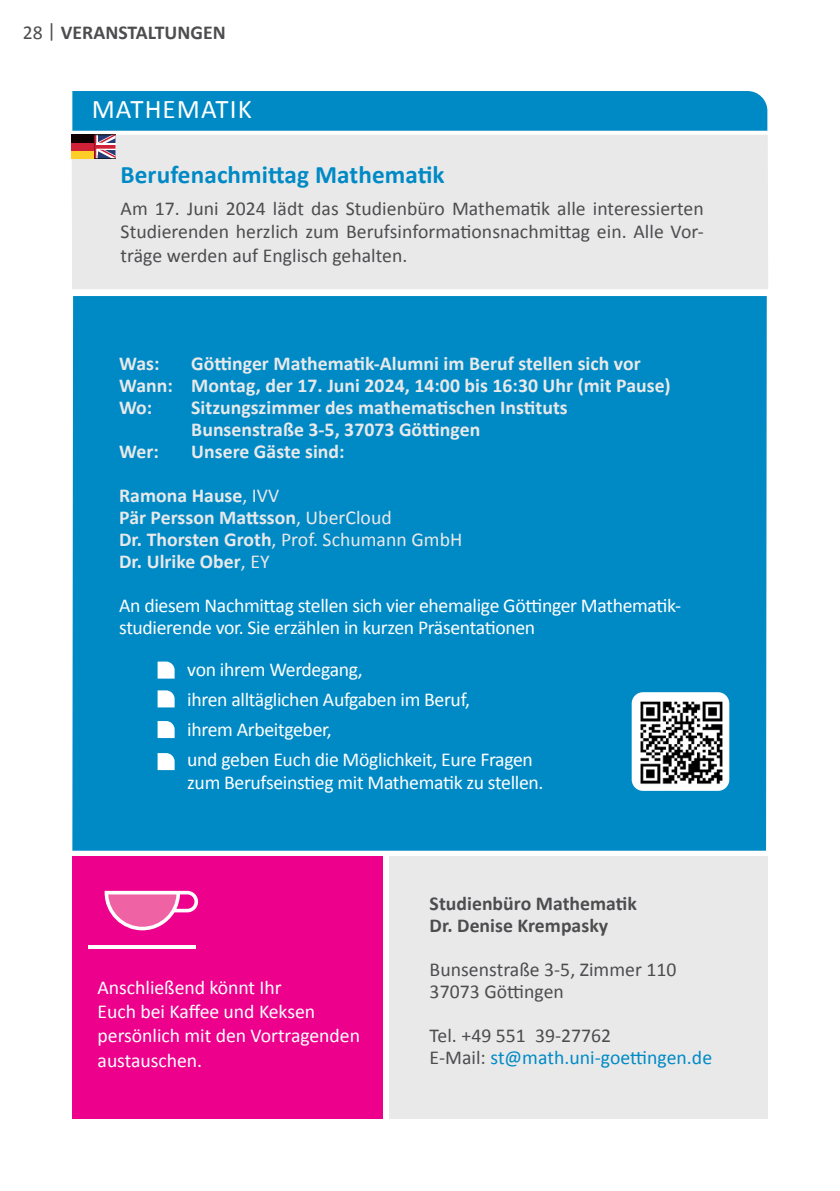
<style>
.page{position:relative;width:840px;height:1191px;background:#fff}
.page>*{position:absolute;margin:0;border:0;box-sizing:border-box;transform-origin:0 0}
.t1{font:27px "Calibri";letter-spacing:.04em;color:#fff}
.t2{font:700 25.2px "Calibri";letter-spacing:.005em;color:#008ac5}
.t3{font:19.8px/24px "Calibri";letter-spacing:-.015em;color:#fff}
.t4{font:700 19.8px/22px "Calibri";color:#e9e9ea}
.t5{font:19.8px/23.6px "Calibri";color:#4d4d4f}
.t6{font:700 19.8px/22px "Calibri";color:#4d4d4f}
.s1{font-weight:400}
.s2{color:#008ac5}
</style>
<div class="page">
<div style="left:389px;top:856px;width:378px;height:262px;background:#e9e9ea"></div>
<div style="left:72px;top:135px;width:695px;height:154px;background:#e9e9ea"></div>
<div style="left:72px;top:296px;width:694px;height:554px;background:#008ac5"></div>
<svg style="left:157px;top:661px;width:17px;height:17px"></svg>
<svg style="left:157px;top:721px;width:17px;height:17px"></svg>
<svg style="left:157px;top:690px;width:17px;height:17px"></svg>
<svg style="left:157px;top:753px;width:17px;height:17px"></svg>
<img style="left:631px;top:692px;width:98px;height:99px">
<div style="left:72px;top:856px;width:310px;height:263px;background:#ec008c"></div>
<svg style="left:105px;top:891px;width:93px;height:39px"></svg>
<svg style="left:88px;top:945px;width:108px;height:3px"></svg>
<svg style="left:71px;top:91px;width:696px;height:68px"></svg>
<p class="t6" style="left:23px;top:21px;width:204px"><span class="s1">28 |</span> VERANSTALTUNGEN</p>
<h1 class="t1" style="left:92px;top:91px;width:161px">MATHEMATIK</h1>
<p class="t2" style="left:120px;top:157px;width:325px">Berufenachmittag Mathematik</p>
<p class="t5" style="left:120px;top:196px;width:584px;text-align:justify">Am 17. Juni 2024 lädt das Studienbüro Mathematik alle interessierten Studierenden herzlich zum Berufsinformationsnachmittag ein. Alle Vor&shy;träge werden auf Englisch gehalten.</p>
<p class="t4" style="left:119px;top:351px;width:552px;text-indent:72px">Göttinger Mathematik-Alumni im Beruf stellen sich vor<br>Wann: Montag, der 17. Juni 2024, 14:00 bis 16:30 Uhr (mit Pause)<br>Wo:</p>
<p class="t4" style="left:119px;top:351px;width:42px">Was:</p>
<p class="t4" style="left:191px;top:395px;width:378px">Sitzungszimmer des mathematischen Instituts<br>Bunsenstraße 3-5, 37073 Göttingen</p>
<p class="t4" style="left:119px;top:440px;width:41px">Wer:</p>
<p class="t4" style="left:191px;top:440px;width:155px">Unsere Gäste sind:</p>
<p class="t4" style="left:119px;top:483px;width:344px">Ramona Hause<span class="s1">, IVV<br></span>Pär Persson Mattsson<span class="s1">, UberCloud<br></span>Dr. Thorsten Groth<span class="s1">, Prof. Schumann GmbH<br></span>Dr. Ulrike Ober<span class="s1">, EY</span></p>
<p class="t3" style="left:119px;top:594px;width:563px;line-height:22px">An diesem Nachmittag stellen sich vier ehemalige Göttinger Mathematik&shy;studierende vor. Sie erzählen in kurzen Präsentationen</p>
<p class="t3" style="left:164px;top:656px;width:200px">• von ihrem Werdegang,</p>
<p class="t3" style="left:164px;top:686px;width:307px">• ihren alltäglichen Aufgaben im Beruf,</p>
<p class="t3" style="left:164px;top:716px;width:169px">• ihrem Arbeitgeber,</p>
<p class="t3" style="left:187px;top:746px;width:357px;text-indent:-23px">• und geben Euch die Möglichkeit, Eure Fragen zum Berufseinstieg mit Mathematik zu stellen.</p>
<p class="t3" style="left:97px;top:975px;width:264px">Anschließend könnt Ihr<br>Euch bei Kaffee und Keksen persönlich mit den Vortragenden austauschen.</p>
<p class="t6" style="left:429px;top:891px;width:209px">Studienbüro Mathematik<br>Dr. Denise Krempasky</p>
<p class="t5" style="left:429px;top:957px;width:248px;line-height:22px">Bunsenstraße 3-5, Zimmer 110<br>37073 Göttingen</p>
<p class="t5" style="left:429px;top:1023px;width:284px;line-height:22px">Tel. +49 551 39-27762<br>E-Mail: <span class="s2">st@math.uni-goettingen.de</span></p>
</div>
